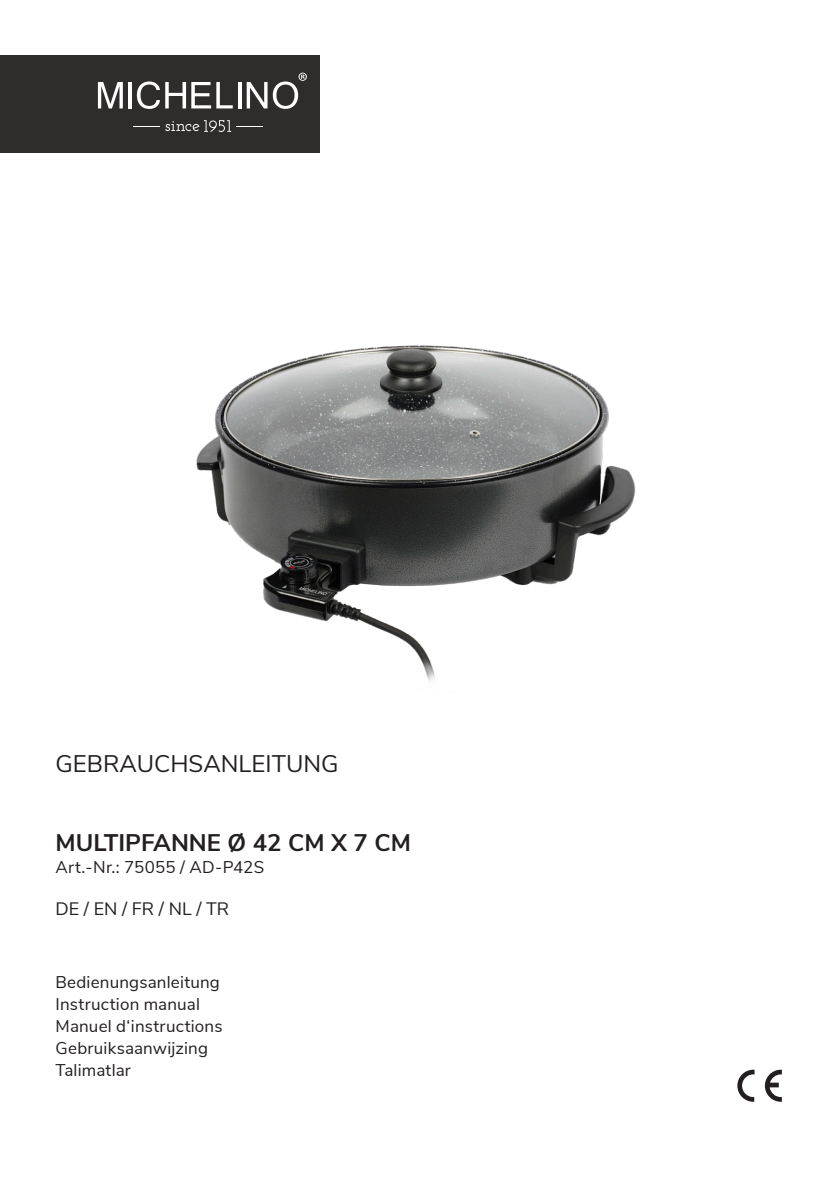
<style>
.page{position:relative;width:836px;height:1189px;background:#fff}
.page>*{position:absolute;margin:0;border:0;box-sizing:border-box;transform-origin:0 0}
.t1{font:700 24px "Nunito Sans";color:#231f20}
.t2{font:24px "Nunito Sans";color:#231f20}
.t3{font:18px "Nunito Sans";color:#231f20}
.t4{font:17px/22px "Nunito Sans";letter-spacing:.01em;color:#231f20}
</style>
<div class="page">
<div style="left:0;top:55px;width:319px;height:98px;background:#2f2c2c"></div>
<svg style="left:98px;top:82px;width:25px;height:26px"></svg>
<hr style="left:128px;top:82px;width:4px;height:26px;background:#fff">
<svg style="left:137px;top:81px;width:96px;height:28px"></svg>
<hr style="left:238px;top:82px;width:3px;height:26px;background:#fff">
<svg style="left:246px;top:82px;width:21px;height:26px"></svg>
<svg style="left:134px;top:120px;width:128px;height:12px"></svg>
<svg style="left:273px;top:73px;width:34px;height:36px"></svg>
<svg style="left:737px;top:1069px;width:17px;height:32px"></svg>
<svg style="left:764px;top:1069px;width:17px;height:32px"></svg>
<img style="left:196px;top:345px;width:440px;height:336px">
<h1 class="t2" style="left:55px;top:746px;width:284px">GEBRAUCHSANLEITUNG</h1>
<h1 class="t1" style="left:55px;top:825px;width:357px">MULTIPFANNE Ø 42 CM X 7 CM</h1>
<p class="t4" style="left:55px;top:855px;width:210px">Art.-Nr.: 75055 / AD-P42S</p>
<p class="t3" style="left:55px;top:895px;width:175px">DE / EN / FR / NL / TR</p>
<p class="t4" style="left:55px;top:970px;width:168px">Bedienungsanleitung<br>Instruction manual<br>Manuel d‘instructions<br>Gebruiksaanwijzing<br>Talimatlar</p>
</div>
